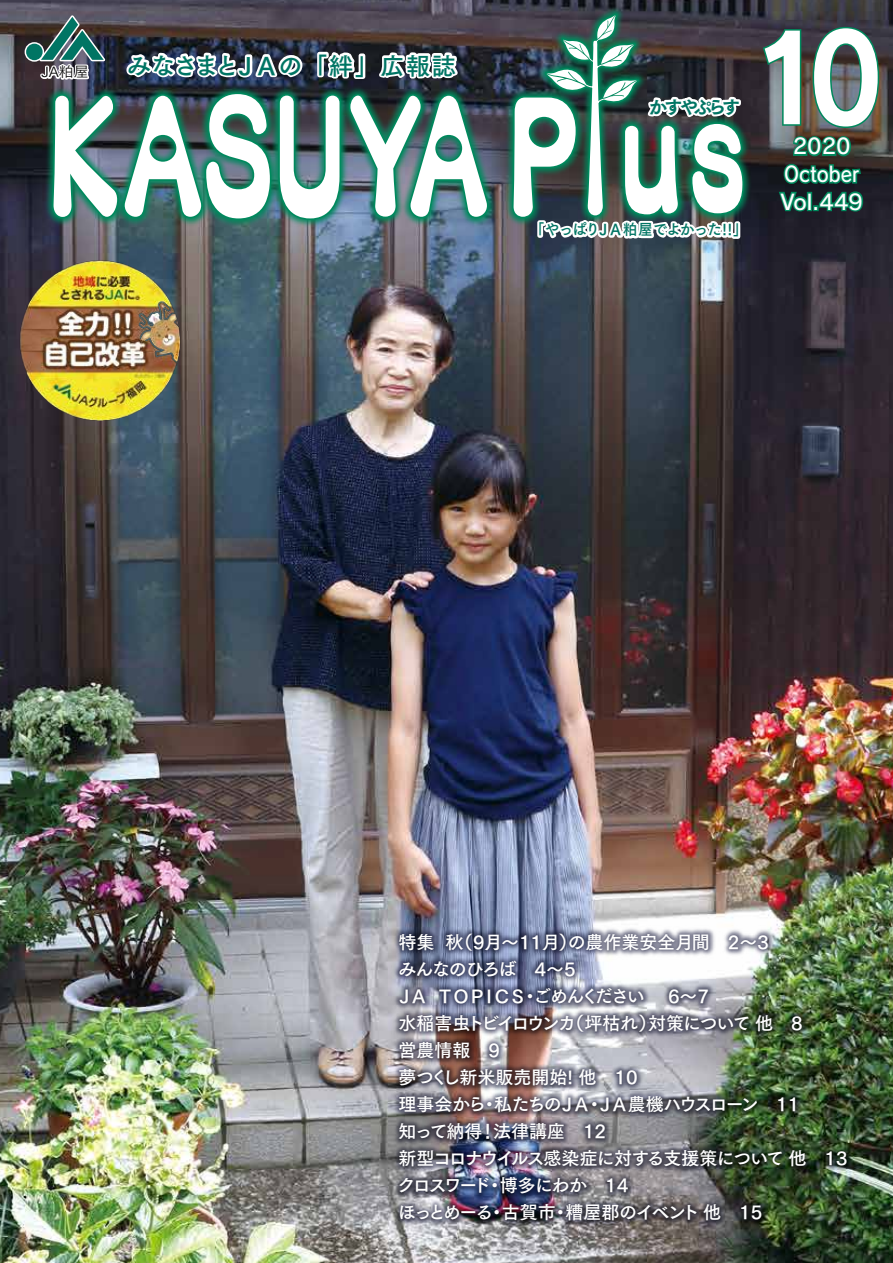
<style>
.page{position:relative;width:893px;height:1263px;background:#fff}
.page>*{position:absolute;margin:0;border:0;box-sizing:border-box;transform-origin:0 0}
.t1{font:120px "Rodin Pro B";color:#fff;scale:.9 1}
.t2{font:24px "Tsuku Go Pro B";letter-spacing:-.05em;color:#007564}
.t3{font:21px "Rodin Pro DB";color:#fff}
.t4{font:21px "Rodin Pro DB";color:#fff;scale:.9 1}
.t5{font:18px/27px "Tsuku Go Pro B";letter-spacing:-.06em;color:#fff}
.t6{font:18px "Tsuku Go Pro B";color:#fff}
.t7{font:18px "Tsuku Go Pro B";letter-spacing:-.11em;color:#fff}
.t8{font:18px "Tsuku Go Pro B";letter-spacing:-.12em;color:#fff}
.t9{font:18px/27px "Tsuku Go Pro B";letter-spacing:-.14em;color:#fff}
.t10{font:18px "Tsuku Go Pro B";letter-spacing:-.04em;color:#fff}
.t11{font:18px "Tsuku Go Pro E";letter-spacing:-.21em;color:#007564}
.t12{font:15px "Tsuku Go Pro B";letter-spacing:-.05em;color:#007564;scale:.95 1}
.t13{font:14.25px "Tsuku Go Pro R";color:#000;scale:1.05 1}
</style>
<div class="page">
<img style="left:0;top:0;width:893px;height:1263px">
<svg style="left:777px;top:135px;width:88px;height:91px"></svg>
<div style="left:25px;top:42px;width:19px;height:20px;border:3px solid #fff;border-radius:50%"></div>
<div style="left:26px;top:44px;width:17px;height:16px;background:#007564;border-radius:50%"></div>
<img style="left:42px;top:221px;width:72px;height:7px">
<img style="left:195px;top:224px;width:74px;height:6px">
<img style="left:269px;top:221px;width:82px;height:9px">
<img style="left:339px;top:221px;width:60px;height:7px">
<img style="left:746px;top:113px;width:8px;height:112px">
<img style="left:746px;top:119px;width:2px;height:100px">
<img style="left:502px;top:87px;width:9px;height:141px">
<img style="left:508px;top:92px;width:3px;height:130px">
<img style="left:399px;top:85px;width:99px;height:143px">
<img style="left:405px;top:90px;width:87px;height:132px">
<img style="left:114px;top:221px;width:98px;height:7px">
<img style="left:536px;top:4px;width:113px;height:11px">
<img style="left:541px;top:10px;width:103px;height:5px">
<img style="left:35px;top:0;width:455px;height:221px">
<img style="left:511px;top:15px;width:235px;height:382px">
<img style="left:391px;top:925px;width:464px;height:304px">
<img style="left:394px;top:929px;width:458px;height:299px">
<svg style="left:761px;top:28px;width:42px;height:99px"></svg>
<svg style="left:811px;top:25px;width:70px;height:104px"></svg>
<img style="left:7px;top:249px;width:183px;height:181px">
<p class="t13" style="left:41px;top:60px;width:47px">JA粕屋</p>
<h2 class="t2" style="left:127px;top:45px;width:330px">みなさまとＪＡの「絆」広報誌</h2>
<p class="t11" style="left:649px;top:91px;width:92px">かすやぷらす</p>
<p class="t12" style="left:530px;top:217px;width:230px">「やっぱりＪＡ粕屋でよかった 「! !</p>
<h1 class="t1" style="left:750px;top:-1px;width:149px">10</h1>
<p class="t3" style="left:793px;top:133px;width:59px">2020</p>
<p class="t3" style="left:781px;top:188px;width:84px">Vol.449</p>
<p class="t4" style="left:784px;top:160px;width:85px">October</p>
<p class="t5" style="left:399px;top:927px;width:37px">特集</p>
<p class="t6" style="left:445px;top:927px;width:266px">（秋 9月～11月の農作業安全月間</p>
<p class="t5" style="left:559px;top:927px;width:19px">）</p>
<p class="t5" style="left:399px;top:954px;width:119px">みんなのひろば</p>
<p class="t5" style="left:534px;top:954px;width:43px">4~5</p>
<p class="t5" style="left:396px;top:981px;width:34px">ＪＡ</p>
<p class="t8" style="left:436px;top:981px;width:210px">ＴＯＰＩＣＳごめんください</p>
<p class="t5" style="left:521px;top:981px;width:19px">・</p>
<p class="t5" style="left:668px;top:981px;width:43px">6~7</p>
<p class="t5" style="left:728px;top:927px;width:43px">2~3</p>
<p class="t5" style="left:566px;top:1008px;width:91px">（坪枯れ）</p>
<p class="t9" style="left:489px;top:1008px;width:89px;text-indent:-90px">水稲害虫トビイロウンカ<br>9</p>
<p class="t5" style="left:648px;top:1008px;width:127px">対策について他</p>
<p class="t5" style="left:399px;top:1035px;width:73px">営農情報</p>
<p class="t6" style="left:399px;top:1062px;width:199px">夢つくし新米販売開始! 他</p>
<p class="t5" style="left:614px;top:1062px;width:25px">10</p>
<p class="t5" style="left:791px;top:1008px;width:13px">8</p>
<p class="t7" style="left:494px;top:1089px;width:266px">私たちのＪＡＪＡ農機ハウスローン</p>
<p class="t5" style="left:399px;top:1089px;width:89px">理事会から</p>
<p class="t5" style="left:480px;top:1089px;width:19px">・</p>
<p class="t5" style="left:586px;top:1089px;width:19px">・</p>
<p class="t5" style="left:493px;top:1116px;width:73px">法律講座</p>
<p class="t5" style="left:399px;top:1116px;width:86px">知って納得</p>
<p class="t5" style="left:479px;top:1116px;width:19px">！</p>
<p class="t5" style="left:583px;top:1116px;width:25px">12</p>
<p class="t5" style="left:776px;top:1089px;width:25px">11</p>
<p class="t5" style="left:605px;top:1143px;width:203px;text-indent:-207px">新型コロナウイルス感染症に対する支援策について他<br>14</p>
<p class="t5" style="left:500px;top:1170px;width:89px">博多にわか</p>
<p class="t5" style="left:398px;top:1170px;width:95px">クロスワード</p>
<p class="t5" style="left:486px;top:1170px;width:19px">・</p>
<p class="t5" style="left:502px;top:1197px;width:55px">古賀市</p>
<p class="t10" style="left:565px;top:1197px;width:157px">糟屋郡のイベント他</p>
<p class="t5" style="left:398px;top:1197px;width:97px">ほっとめーる</p>
<p class="t5" style="left:488px;top:1197px;width:19px">・</p>
<p class="t5" style="left:552px;top:1197px;width:19px">・</p>
<p class="t5" style="left:739px;top:1197px;width:25px">15</p>
<p class="t5" style="left:825px;top:1143px;width:25px">13</p>
</div>
